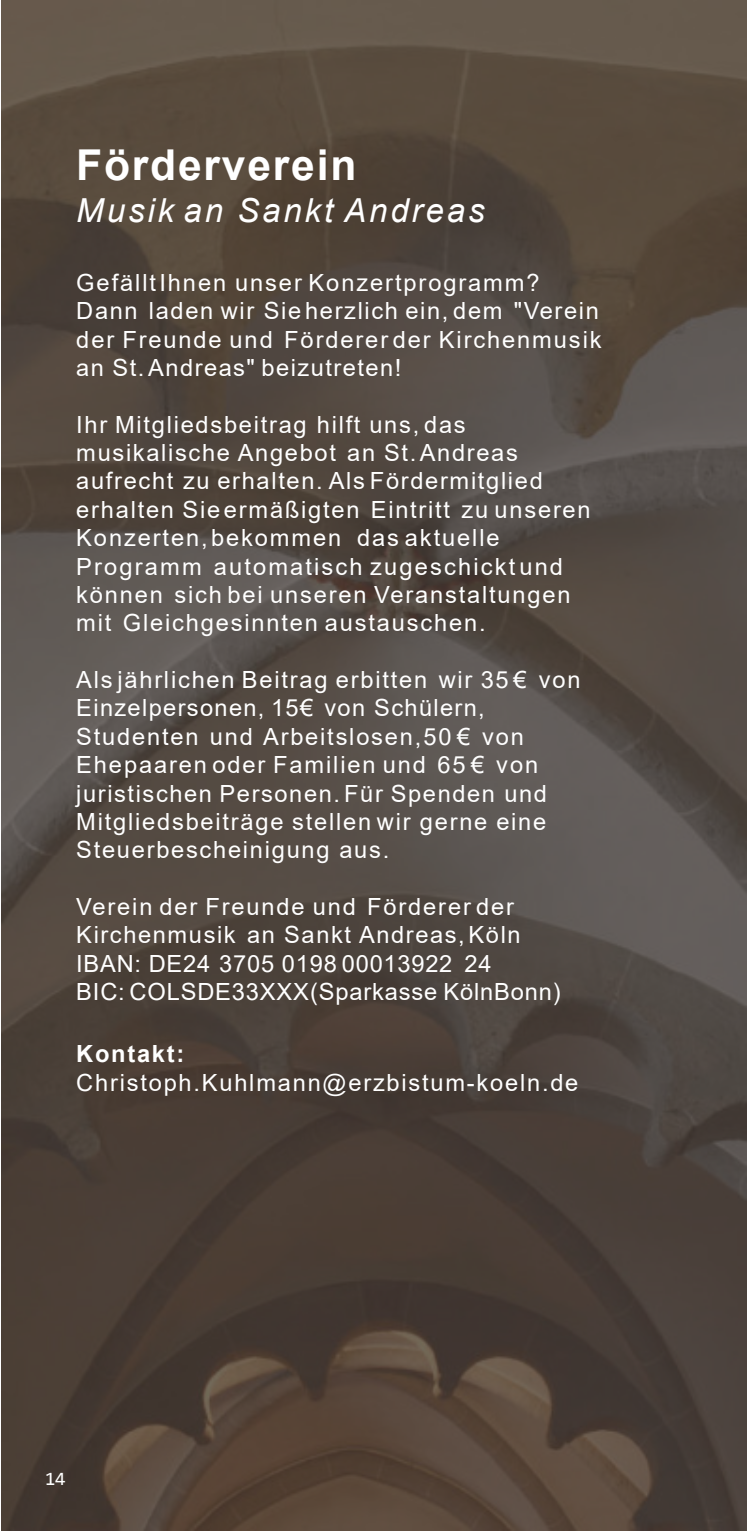
<style>
.page{position:relative;width:747px;height:1532px;background:#fff}
.page>*{position:absolute;margin:0;border:0;box-sizing:border-box;transform-origin:0 0}
.t1{font:700 42.5px "Arial";letter-spacing:.04em;color:#fff}
.t2{font:italic 33px "Arial";letter-spacing:.085em;color:#fff}
.t3{font:23.75px/28.2px "Arial";letter-spacing:.075em;color:#fff}
.t4{font:23.75px/28.2px "Arial";letter-spacing:.05em;color:#fff}
.t5{font:700 23.75px "Arial";letter-spacing:.075em;color:#fff}
.t6{font:19px "Consolas";color:#fff}
</style>
<div class="page">
<img style="left:1px;top:0;width:745px;height:1530px">
<h1 class="t1" style="left:76px;top:149px;width:281px">Förderverein</h1>
<h2 class="t2" style="left:76px;top:198px;width:409px">Musik an Sankt Andreas</h2>
<p class="t3" style="left:76px;top:270px;width:526px">GefälltIhnen unser Konzertprogramm?<br>Dann laden wir Sieherzlich ein, dem "Verein der Freunde und Förderer der Kirchenmusik an St.Andreas" beizutreten!</p>
<p class="t3" style="left:76px;top:412px;width:515px">Ihr Mitgliedsbeitrag hilft uns, das musikalische Angebot an St.Andreas aufrecht zu erhalten. Als Fördermitglied erhalten Sieermäßigten Eintritt zu unseren Konzerten,bekommen das aktuelle Programm automatisch zugeschicktund können sich bei unseren Veranstaltungen mit Gleichgesinnten austauschen.</p>
<p class="t3" style="left:76px;top:668px;width:505px">Als jährlichen Beitrag erbitten wir 35 € von Einzelpersonen, 15€ von Schülern, Studenten und Arbeitslosen,50 € von Ehepaaren oder Familien und 65 € von juristischen Personen.Für Spenden und Mitgliedsbeiträge stellen wir gerne eine Steuerbescheinigung aus.</p>
<p class="t4" style="left:76px;top:895px;width:485px">Verein der Freunde und Förderer der Kirchenmusik an Sankt Andreas,Köln IBAN: DE24 3705 0198 00013922 24<br>BIC: COLSDE33XXX(Sparkasse KölnBonn)</p>
<p class="t5" style="left:76px;top:1045px;width:109px">Kontakt:</p>
<p class="t3" style="left:76px;top:1070px;width:503px">Christoph.Kuhlmann@erzbistum-koeln.de</p>
<p class="t6" style="left:45px;top:1471px;width:22px">14</p>
</div>
